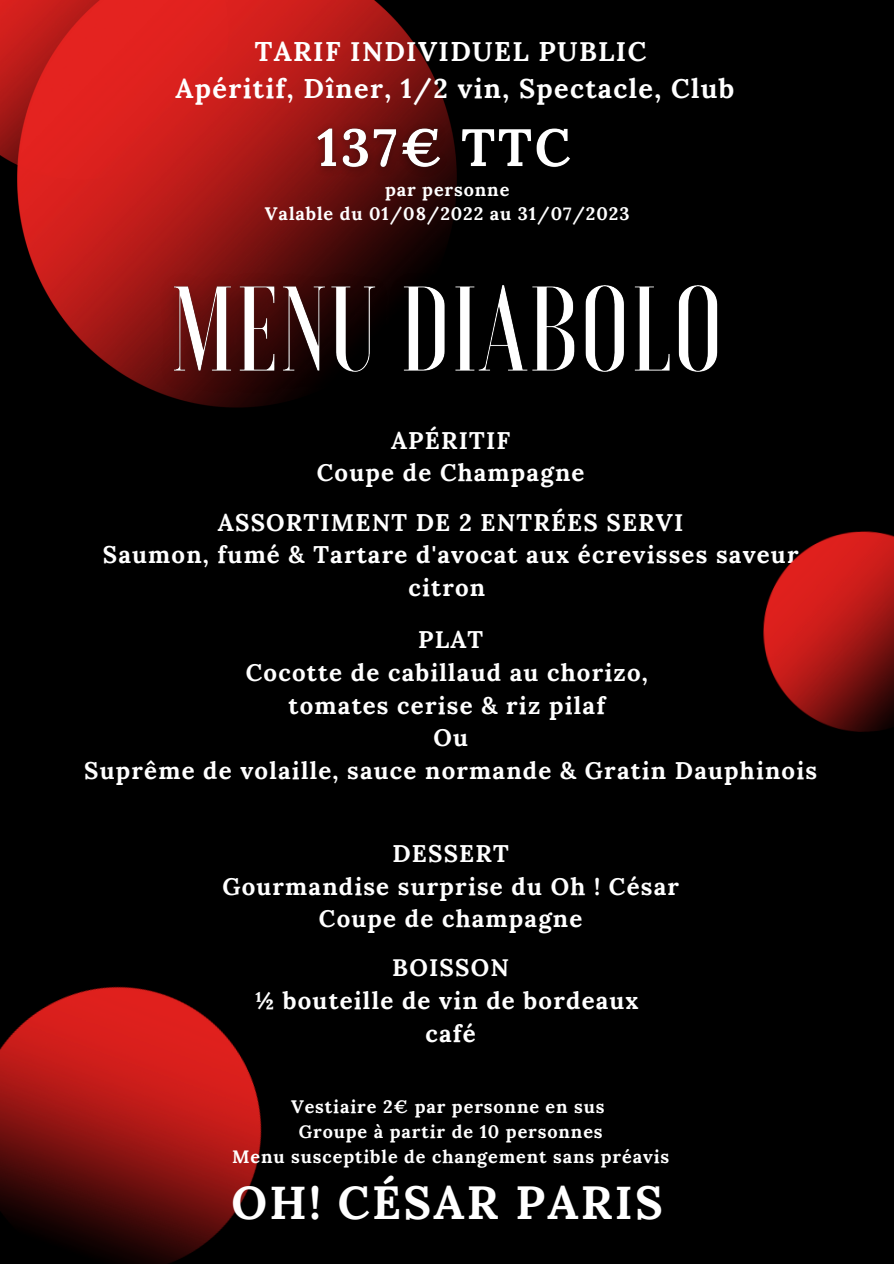
<style>
.page{position:relative;width:894px;height:1264px;background:#fff}
.page>*{position:absolute;margin:0;border:0;box-sizing:border-box;transform-origin:0 0}
.t1{font:700 46.35px "Lora";letter-spacing:.05em;color:#fff}
.t2{font:700 27px/37.2px "Lora";letter-spacing:.05em;color:#fff;text-align:center}
.t3{font:700 24px/32.7px "Lora";letter-spacing:.05em;color:#fff;text-align:center}
.t4{font:700 18px/24.8px "Lora";letter-spacing:.05em;color:#fff;text-align:center}
</style>
<div class="page">
<div style="left:0;top:0;width:893px;height:1263px;background:#000"></div>
<img style="left:0;top:0;width:456px;height:385px">
<img style="left:0;top:986px;width:262px;height:277px">
<img style="left:141px;top:244px;width:577px;height:164px">
<img style="left:303px;top:102px;width:267px;height:93px">
<img style="left:763px;top:531px;width:130px;height:201px">
<p class="t2" style="left:175px;top:32px;width:560px">TARIF INDIVIDUEL PUBLIC<br>Apéritif, Dîner, 1/2 vin, Spectacle, Club</p>
<p class="t4" style="left:265px;top:176px;width:366px">par personne<br>Valable du 01/08/2022 au 31/07/2023</p>
<p class="t3" style="left:317px;top:423px;width:269px">APÉRITIF<br>Coupe de Champagne</p>
<p class="t3" style="left:103px;top:505px;width:697px">ASSORTIMENT DE 2 ENTRÉES SERVI<br>Saumon, fumé &amp; Tartare d'avocat aux écrevisses saveur citron</p>
<p class="t3" style="left:84px;top:623px;width:734px">PLAT<br>Cocotte de cabillaud au chorizo,<br>tomates cerise &amp; riz pilaf<br>Ou<br>Suprême de volaille, sauce normande &amp; Gratin Dauphinois</p>
<p class="t3" style="left:222px;top:836px;width:458px">DESSERT<br>Gourmandise surprise du Oh ! César<br>Coupe de champagne</p>
<p class="t3" style="left:255px;top:951px;width:385px">BOISSON<br>½ bouteille de vin de bordeaux café</p>
<p class="t4" style="left:232px;top:1094px;width:438px">Vestiaire 2€ par personne en sus<br>Groupe à partir de 10 personnes<br>Menu susceptible de changement sans préavis</p>
<h1 class="t1" style="left:231px;top:1172px;width:433px">OH! CÉSAR PARIS</h1>
</div>
